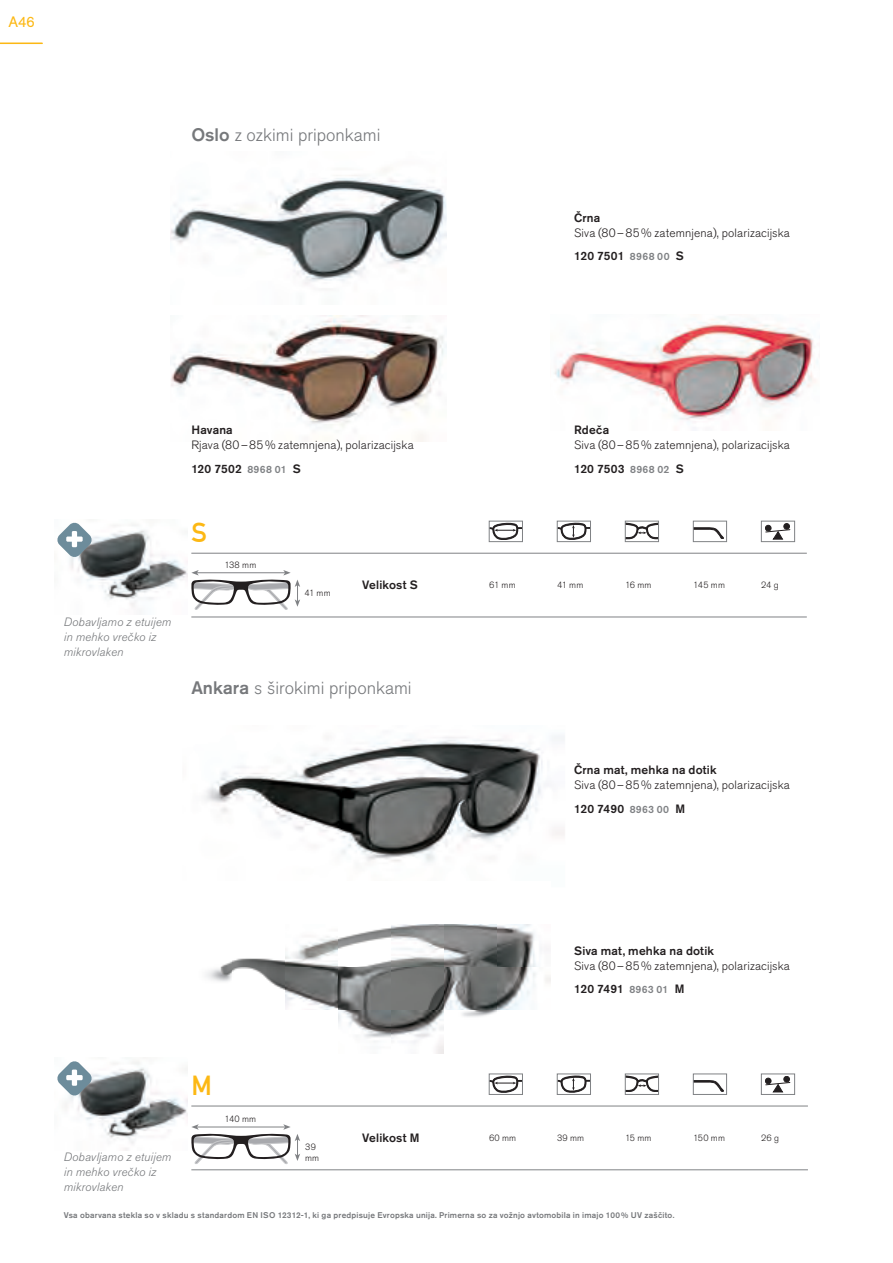
<style>
.page{position:relative;width:893px;height:1263px;background:#fff}
.page>*{position:absolute;margin:0;border:0;box-sizing:border-box;transform-origin:0 0}
.t1{font:69px "Summer Loving Sans";color:#fff;scale:.84 1}
.t2{font:700 27px "DIN Alternate";color:#fcb814}
.t3{font:300 18px "Akzidenz Grotesk Pro";color:#76787b}
.t4{font:15px "Akzidenz Grotesk Pro";color:#fcb814}
.t5{font:300 12px "Akzidenz Grotesk Pro";letter-spacing:.01em;color:#231f20}
.t6{font:500 12px "Akzidenz Grotesk Pro";letter-spacing:.015em;color:#231f20}
.t7{font:italic 300 12px/15px "Akzidenz Grotesk Pro";letter-spacing:.015em;color:#76787b}
.t8{font:300 9px/10.5px "Akzidenz Grotesk Pro";letter-spacing:.02em;color:#231f20}
.t9{font:500 8.25px "Akzidenz Grotesk Pro";letter-spacing:.025em;color:#76787b}
.s1{font-weight:500}
.s2{font-size:10.5px;color:#808285}
</style>
<div class="page">
<img style="left:70px;top:524px;width:117px;height:83px">
<img style="left:65px;top:1061px;width:122px;height:89px">
<svg style="left:57px;top:1061px;width:35px;height:35px"></svg>
<svg style="left:57px;top:522px;width:35px;height:36px"></svg>
<img style="left:170px;top:169px;width:276px;height:116px">
<img style="left:170px;top:315px;width:276px;height:126px">
<img style="left:554px;top:316px;width:264px;height:106px">
<img style="left:204px;top:735px;width:361px;height:127px">
<img style="left:206px;top:961px;width:26px;height:21px">
<img style="left:232px;top:924px;width:319px;height:129px">
<hr style="left:191px;top:1106px;width:617px;height:1px;background:#808285">
<svg style="left:191px;top:1124px;width:109px;height:40px"></svg>
<svg style="left:765px;top:1076px;width:25px;height:16px"></svg>
<div style="left:761px;top:1074px;width:34px;height:21px;border:1px solid #808285"></div>
<svg style="left:627px;top:1076px;width:30px;height:16px"></svg>
<div style="left:625px;top:1074px;width:34px;height:21px;border:1px solid #808285"></div>
<svg style="left:695px;top:1080px;width:29px;height:12px"></svg>
<div style="left:693px;top:1074px;width:34px;height:21px;border:1px solid #808285"></div>
<svg style="left:491px;top:1076px;width:30px;height:17px"></svg>
<div style="left:489px;top:1074px;width:34px;height:21px;border:1px solid #808285"></div>
<svg style="left:559px;top:1076px;width:30px;height:17px"></svg>
<div style="left:557px;top:1074px;width:34px;height:21px;border:1px solid #808285"></div>
<svg style="left:191px;top:570px;width:109px;height:40px"></svg>
<svg style="left:491px;top:523px;width:30px;height:17px"></svg>
<div style="left:489px;top:521px;width:34px;height:21px;border:1px solid #808285"></div>
<svg style="left:765px;top:523px;width:25px;height:16px"></svg>
<div style="left:761px;top:521px;width:34px;height:21px;border:1px solid #808285"></div>
<svg style="left:559px;top:523px;width:30px;height:17px"></svg>
<div style="left:557px;top:521px;width:34px;height:21px;border:1px solid #808285"></div>
<svg style="left:627px;top:523px;width:30px;height:16px"></svg>
<div style="left:625px;top:521px;width:34px;height:21px;border:1px solid #808285"></div>
<svg style="left:695px;top:527px;width:29px;height:12px"></svg>
<div style="left:693px;top:521px;width:34px;height:21px;border:1px solid #808285"></div>
<hr style="left:191px;top:1169px;width:617px;height:1px;background:#808285">
<hr style="left:191px;top:617px;width:616px;height:1px;background:#808285">
<hr style="left:191px;top:553px;width:616px;height:1px;background:#808285">
<hr style="left:0;top:43px;width:43px;height:1px;background:#fcb814">
<p class="t4" style="left:8px;top:12px;width:27px">A46</p>
<h3 class="t3" style="left:191px;top:123px;width:191px"><span class="s1">Oslo</span> z ozkimi priponkami</h3>
<p class="t6" style="left:574px;top:210px;width:28px">Črna</p>
<p class="t5" style="left:574px;top:225px;width:217px">Siva (80 – 85 % zatemnjena), polarizacijska</p>
<p class="t6" style="left:574px;top:248px;width:111px">120 7501 <span class="s2">8968 00</span> S</p>
<p class="t6" style="left:191px;top:422px;width:43px">Havana</p>
<p class="t5" style="left:191px;top:437px;width:224px">Rjava (80 – 85 % zatemnjena), polarizacijska</p>
<p class="t6" style="left:574px;top:422px;width:37px">Rdeča</p>
<p class="t5" style="left:574px;top:437px;width:217px">Siva (80 – 85 % zatemnjena), polarizacijska</p>
<h1 class="t1" style="left:64px;top:498px;width:26px">+</h1>
<p class="t7" style="left:64px;top:614px;width:109px">Dobavljamo z etuijem in mehko vrečko iz mikrovlaken</p>
<p class="t6" style="left:191px;top:460px;width:111px">120 7502 <span class="s2">8968 01</span> S</p>
<p class="t6" style="left:574px;top:460px;width:111px">120 7503 <span class="s2">8968 02</span> S</p>
<h2 class="t2" style="left:191px;top:512px;width:17px">S</h2>
<p class="t8" style="left:224px;top:560px;width:33px">138 mm</p>
<p class="t8" style="left:304px;top:588px;width:28px">41 mm</p>
<p class="t6" style="left:362px;top:577px;width:57px">Velikost S</p>
<h3 class="t3" style="left:191px;top:676px;width:222px"><span class="s1">Ankara</span> s širokimi priponkami</h3>
<p class="t8" style="left:489px;top:580px;width:28px">61 mm</p>
<p class="t8" style="left:557px;top:580px;width:28px">41 mm</p>
<p class="t8" style="left:625px;top:580px;width:28px">16 mm</p>
<p class="t8" style="left:693px;top:580px;width:33px">145 mm</p>
<p class="t8" style="left:761px;top:580px;width:19px">24 g</p>
<p class="t6" style="left:574px;top:762px;width:144px">Črna mat, mehka na dotik</p>
<p class="t5" style="left:574px;top:777px;width:217px">Siva (80 – 85 % zatemnjena), polarizacijska</p>
<p class="t6" style="left:574px;top:801px;width:113px">120 7490 <span class="s2">8963 00</span> M</p>
<h1 class="t1" style="left:64px;top:1036px;width:26px">+</h1>
<h2 class="t2" style="left:191px;top:1064px;width:22px">M</h2>
<p class="t8" style="left:224px;top:1114px;width:33px">140 mm</p>
<p class="t6" style="left:574px;top:943px;width:141px">Siva mat, mehka na dotik</p>
<p class="t5" style="left:574px;top:958px;width:217px">Siva (80 – 85 % zatemnjena), polarizacijska</p>
<p class="t6" style="left:574px;top:981px;width:112px">120 7491 <span class="s2">8963 01</span> M</p>
<p class="t6" style="left:362px;top:1130px;width:59px">Velikost M</p>
<p class="t8" style="left:489px;top:1132px;width:29px">60 mm</p>
<p class="t8" style="left:557px;top:1132px;width:29px">39 mm</p>
<p class="t8" style="left:625px;top:1132px;width:28px">15 mm</p>
<p class="t8" style="left:693px;top:1132px;width:33px">150 mm</p>
<p class="t8" style="left:761px;top:1132px;width:19px">26 g</p>
<p class="t8" style="left:305px;top:1142px;width:16px">39 mm</p>
<p class="t7" style="left:64px;top:1150px;width:109px">Dobavljamo z etuijem in mehko vrečko iz mikrovlaken</p>
<p class="t9" style="left:64px;top:1210px;width:612px">Vsa obarvana stekla so v skladu s standardom EN ISO 12312-1, ki ga predpisuje Evropska unija. Primerna so za vožnjo avtomobila in imajo 100 % UV zaščito.</p>
</div>
